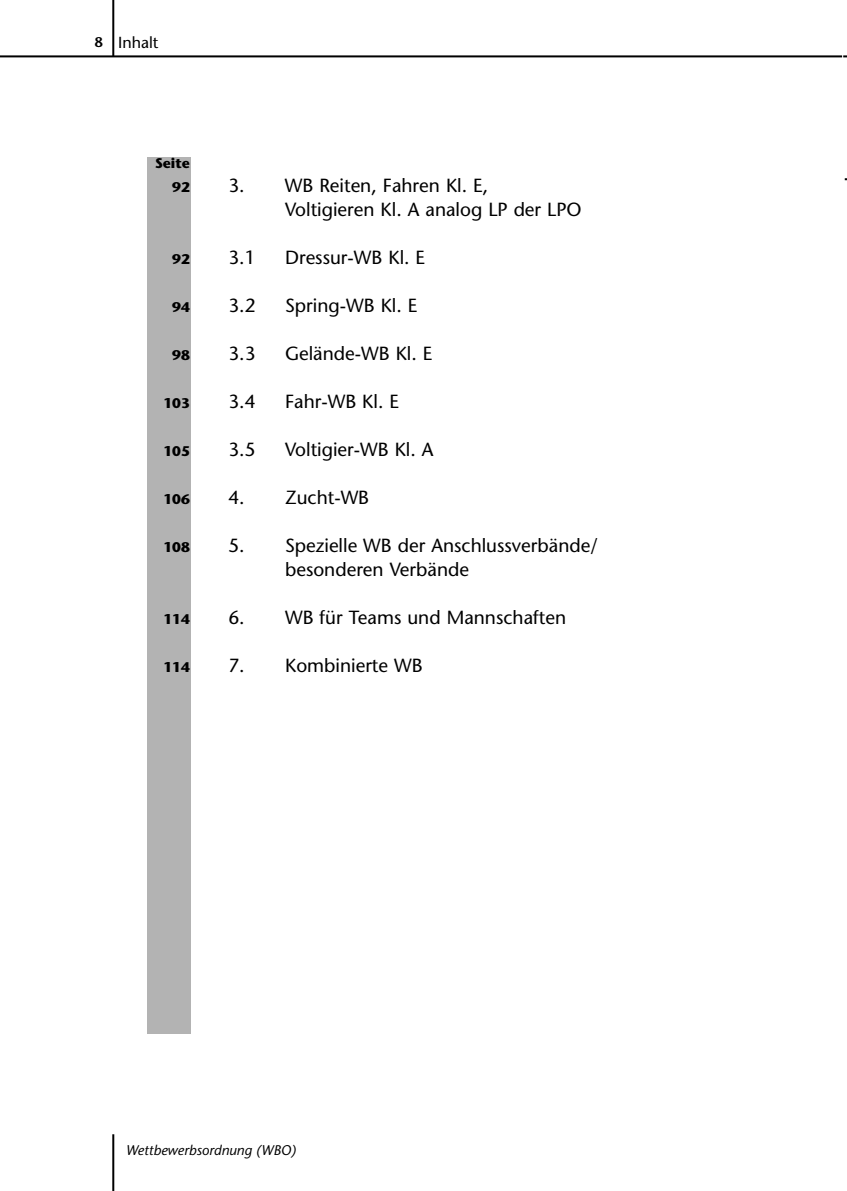
<style>
.page{position:relative;width:847px;height:1191px;background:#fff}
.page>*{position:absolute;margin:0;border:0;box-sizing:border-box;transform-origin:0 0}
.t1{font:19px/24px "Stone Sans";color:#000}
.t2{font:16px "Stone Sans";color:#000}
.t3{font:700 14px/24px "Stone Sans";color:#000;text-align:right}
.t4{font:italic 14px "Stone Sans";color:#000}
.t5{font:600 14px "Stone Sans";color:#000}
</style>
<div class="page">
<hr style="left:0;top:55px;width:842px;height:2px;background:#000">
<hr style="left:112px;top:0;width:2px;height:56px;background:#000">
<hr style="left:112px;top:1134px;width:2px;height:57px;background:#000">
<div style="left:147px;top:157px;width:44px;height:876px;background:#b3b3b3"></div>
<p class="t5" style="left:95px;top:37px;width:10px">8</p>
<p class="t2" style="left:118px;top:37px;width:42px">Inhalt</p>
<p class="t3" style="left:155px;top:153px;width:36px">Seite<br>92</p>
<p class="t3" style="left:172px;top:249px;width:19px">92</p>
<p class="t3" style="left:172px;top:297px;width:19px">94</p>
<p class="t3" style="left:172px;top:345px;width:19px">98</p>
<p class="t3" style="left:163px;top:393px;width:28px">103</p>
<p class="t3" style="left:163px;top:441px;width:28px">105</p>
<p class="t3" style="left:163px;top:489px;width:28px">106</p>
<p class="t3" style="left:163px;top:537px;width:28px">108</p>
<p class="t3" style="left:163px;top:609px;width:28px">114</p>
<p class="t3" style="left:163px;top:657px;width:28px">114</p>
<p class="t1" style="left:285px;top:176px;width:298px;text-indent:-57px">3. WB Reiten, Fahren Kl. E,<br>Voltigieren Kl. A analog LP der LPO</p>
<p class="t1" style="left:228px;top:248px;width:29px">3.1</p>
<p class="t1" style="left:285px;top:248px;width:141px">Dressur-WB Kl. E</p>
<p class="t1" style="left:228px;top:296px;width:29px">3.2</p>
<p class="t1" style="left:285px;top:296px;width:134px">Spring-WB Kl. E</p>
<p class="t1" style="left:228px;top:344px;width:29px">3.3</p>
<p class="t1" style="left:285px;top:344px;width:149px">Gelände-WB Kl. E</p>
<p class="t1" style="left:228px;top:392px;width:29px">3.4</p>
<p class="t1" style="left:285px;top:392px;width:115px">Fahr-WB Kl. E</p>
<p class="t1" style="left:228px;top:440px;width:29px">3.5</p>
<p class="t1" style="left:285px;top:440px;width:150px">Voltigier-WB Kl. A</p>
<p class="t1" style="left:228px;top:488px;width:142px">4. Zucht-WB</p>
<p class="t1" style="left:285px;top:536px;width:314px;text-indent:-57px">5. Spezielle WB der Anschlussverbände/ besonderen Verbände</p>
<p class="t1" style="left:228px;top:608px;width:339px">6. WB für Teams und Mannschaften</p>
<p class="t1" style="left:228px;top:656px;width:196px">7. Kombinierte WB</p>
<p class="t4" style="left:126px;top:1145px;width:172px">Wettbewerbsordnung (WBO)</p>
</div>
